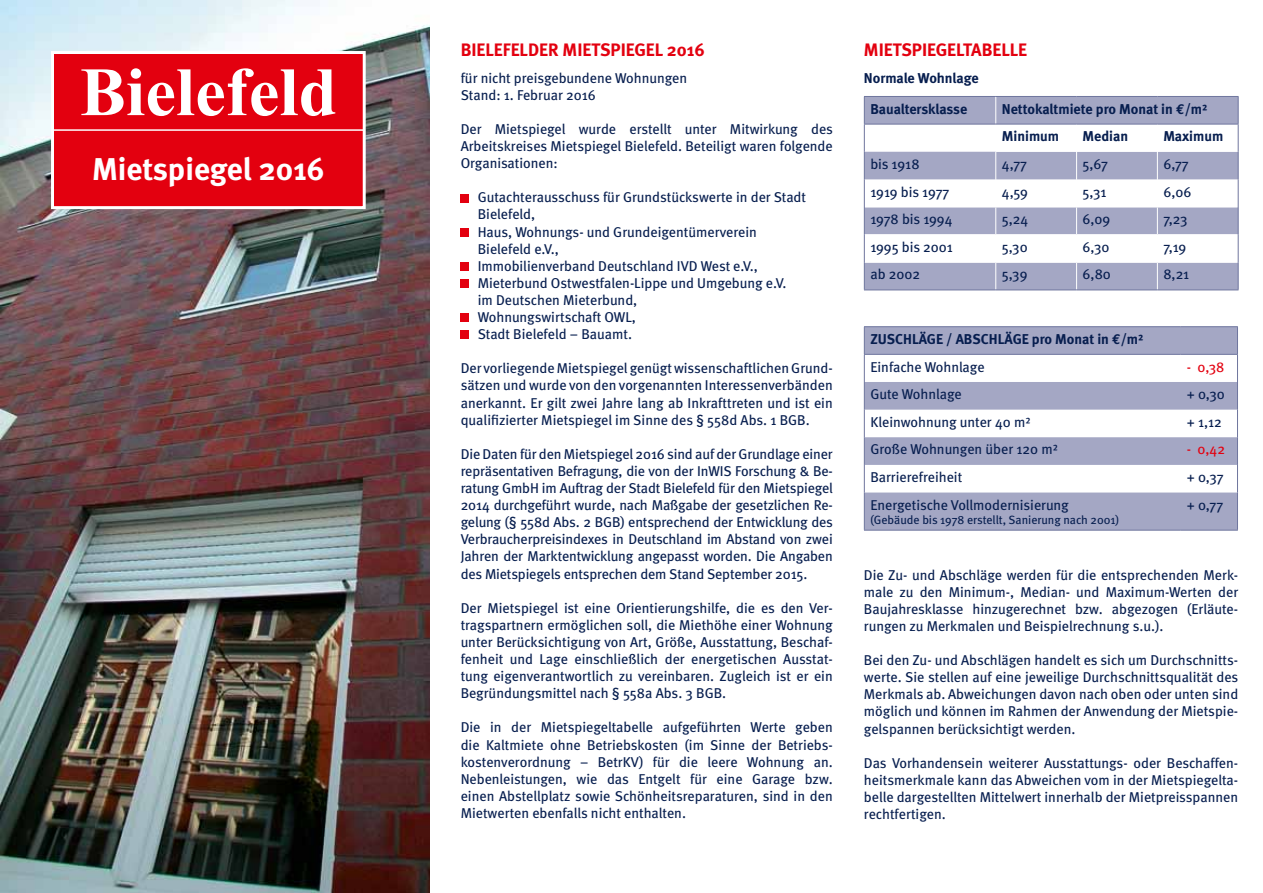
<style>
.page{position:relative;width:1263px;height:893px;background:#fff}
.page>*{position:absolute;margin:0;border:0;box-sizing:border-box;transform-origin:0 0}
.t1{font:700 31.5px "Meta";color:#fff}
.t2{font:700 18px "Meta";color:#e3000f}
.t3{font:14.25px/17.1px "Meta";color:#071e4f;text-align:justify}
.t4{font:700 14.25px/30.9px "Meta";color:#071e4f}
.t5{font:14.25px "Meta";color:#e3000f}
.t6{font:12px "Meta";color:#071e4f}
.s1{font-family:"Euro Mono"}
.s2{font-weight:400}
</style>
<div class="page">
<img style="left:0;top:0;width:429px;height:893px">
<div style="left:51px;top:51px;width:315px;height:158px;background:#e3000f;border:3px solid #fff"></div>
<hr style="left:52px;top:129px;width:313px;height:2px;background:#fff">
<svg style="left:81px;top:68px;width:254px;height:48px"></svg>
<div style="left:461px;top:194px;width:8px;height:8px;background:#e3000f"></div>
<div style="left:461px;top:228px;width:8px;height:8px;background:#e3000f"></div>
<div style="left:461px;top:262px;width:8px;height:9px;background:#e3000f"></div>
<div style="left:461px;top:279px;width:8px;height:9px;background:#e3000f"></div>
<div style="left:461px;top:313px;width:8px;height:9px;background:#e3000f"></div>
<div style="left:461px;top:331px;width:8px;height:8px;background:#e3000f"></div>
<svg style="left:865px;top:97px;width:130px;height:193px;fill:#a4a7c4"></svg>
<hr style="left:865px;top:207px;width:131px;height:1px;background:#fff">
<hr style="left:865px;top:234px;width:131px;height:1px;background:#fff">
<hr style="left:865px;top:262px;width:131px;height:1px;background:#fff">
<svg style="left:864px;top:97px;width:1px;height:193px"></svg>
<hr style="left:864px;top:290px;width:132px;height:1px;background:#6f769e">
<hr style="left:996px;top:290px;width:80px;height:1px;background:#6f769e">
<hr style="left:1076px;top:290px;width:81px;height:1px;background:#6f769e">
<hr style="left:1157px;top:290px;width:81px;height:1px;background:#6f769e">
<svg style="left:995px;top:97px;width:244px;height:193px"></svg>
<hr style="left:864px;top:96px;width:132px;height:1px;background:#6f769e">
<hr style="left:996px;top:96px;width:80px;height:1px;background:#6f769e">
<hr style="left:1076px;top:96px;width:81px;height:1px;background:#6f769e">
<hr style="left:1157px;top:96px;width:81px;height:1px;background:#6f769e">
<hr style="left:864px;top:124px;width:132px;height:1px;background:#6f769e">
<hr style="left:996px;top:124px;width:80px;height:1px;background:#6f769e">
<hr style="left:1076px;top:124px;width:81px;height:1px;background:#6f769e">
<hr style="left:1157px;top:124px;width:81px;height:1px;background:#6f769e">
<svg style="left:865px;top:327px;width:372px;height:203px;fill:#a4a7c4"></svg>
<hr style="left:864px;top:326px;width:317px;height:1px;background:#6f769e">
<hr style="left:1181px;top:326px;width:57px;height:1px;background:#6f769e">
<hr style="left:864px;top:354px;width:317px;height:1px;background:#6f769e">
<hr style="left:1181px;top:354px;width:57px;height:1px;background:#6f769e">
<svg style="left:864px;top:327px;width:1px;height:166px"></svg>
<svg style="left:1237px;top:327px;width:1px;height:166px"></svg>
<hr style="left:864px;top:493px;width:1px;height:37px;background:#6f769e">
<hr style="left:1237px;top:493px;width:1px;height:37px;background:#6f769e">
<hr style="left:864px;top:530px;width:317px;height:1px;background:#6f769e">
<hr style="left:1181px;top:530px;width:57px;height:1px;background:#6f769e">
<h1 class="t1" style="left:92px;top:150px;width:234px">Mietspiegel 2016</h1>
<p class="t2" style="left:461px;top:40px;width:246px">Bielefelder Mietspiegel 2016</p>
<p class="t3" style="left:461px;top:69px;width:228px">für nicht preisgebundene Wohnungen<br>Stand: 1. Februar 2016</p>
<p class="t3" style="left:461px;top:120px;width:374px">Der Mietspiegel wurde erstellt unter Mitwirkung des Arbeitskreises Mietspiegel Bielefeld. Beteiligt waren folgende Organisationen:</p>
<p class="t3" style="left:478px;top:189px;width:330px;text-align:left">Gutachterausschuss für Grundstückswerte in der Stadt Bielefeld,<br>Haus, Wohnungs- und Grundeigentümerverein Bielefeld e.V.,<br>Immobilienverband Deutschland IVD West e.V., Mieterbund Ostwestfalen-Lippe und Umgebung e.V.<br>im Deutschen Mieterbund,<br>Wohnungswirtschaft OWL,<br>Stadt Bielefeld – Bauamt.</p>
<p class="t3" style="left:461px;top:360px;width:374px">Der vorliegende Mietspiegel genügt wissenschaftlichen Grund&shy;sätzen und wurde von den vorgenannten Interessenverbänden anerkannt. Er gilt zwei Jahre lang ab Inkrafttreten und ist ein qualifizierter Mietspiegel im Sinne des § 558d Abs. 1 BGB.</p>
<p class="t3" style="left:461px;top:445px;width:374px">Die Daten für den Mietspiegel 2016 sind auf der Grundlage einer repräsentativen Befragung, die von der InWIS Forschung &amp; Be&shy;ratung GmbH im Auftrag der Stadt Bielefeld für den Mietspiegel 2014 durchgeführt wurde, nach Maßgabe der gesetzlichen Re&shy;gelung (§ 558d Abs. 2 BGB) entsprechend der Entwicklung des Verbraucherpreisindexes in Deutschland im Abstand von zwei Jahren der Marktentwicklung angepasst worden. Die Angaben des Mietspiegels entsprechen dem Stand September 2015.</p>
<p class="t3" style="left:461px;top:599px;width:374px">Der Mietspiegel ist eine Orientierungshilfe, die es den Ver&shy;tragspartnern ermöglichen soll, die Miethöhe einer Wohnung unter Berücksichtigung von Art, Größe, Ausstattung, Beschaf&shy;fenheit und Lage einschließlich der energetischen Ausstat&shy;tung eigenverantwortlich zu vereinbaren. Zugleich ist er ein Begründungsmittel nach § 558a Abs. 3 BGB.</p>
<p class="t3" style="left:461px;top:719px;width:374px">Die in der Mietspiegeltabelle aufgeführten Werte geben die Kaltmiete ohne Betriebskosten (im Sinne der Betriebs&shy;kostenverordnung – BetrKV) für die leere Wohnung an.<br>Nebenleistungen, wie das Entgelt für eine Garage bzw. einen Abstellplatz sowie Schönheitsreparaturen, sind in den Mietwerten ebenfalls nicht enthalten.</p>
<p class="t2" style="left:864px;top:40px;width:165px">Mietspiegeltabelle</p>
<p class="t4" style="left:864px;top:62px;width:116px;text-align:center">Normale Wohnlage<br>Baualtersklasse</p>
<p class="t4" style="left:1002px;top:95px;width:207px;line-height:27.6px">Nettokaltmiete pro Monat in <span class="s1">€</span>/m²<br>Minimum</p>
<p class="t4" style="left:1082px;top:121px;width:47px">Median</p>
<p class="t4" style="left:1163px;top:121px;width:62px">Maximum</p>
<p class="t3" style="left:870px;top:155px;width:51px">bis 1918</p>
<p class="t3" style="left:1002px;top:155px;width:27px">4,77</p>
<p class="t3" style="left:1082px;top:155px;width:27px">5,67</p>
<p class="t3" style="left:1163px;top:155px;width:27px">6,77</p>
<p class="t3" style="left:870px;top:183px;width:81px">1919 bis 1977</p>
<p class="t3" style="left:1002px;top:183px;width:28px">4,59</p>
<p class="t3" style="left:1082px;top:183px;width:25px">5,31</p>
<p class="t3" style="left:1163px;top:183px;width:29px">6,06</p>
<p class="t3" style="left:870px;top:211px;width:84px">1978 bis 1994</p>
<p class="t3" style="left:1002px;top:211px;width:28px">5,24</p>
<p class="t3" style="left:1082px;top:211px;width:29px">6,09</p>
<p class="t3" style="left:1163px;top:211px;width:26px">7,23</p>
<p class="t3" style="left:870px;top:238px;width:84px">1995 bis 2001</p>
<p class="t3" style="left:1002px;top:238px;width:27px">5,30</p>
<p class="t3" style="left:1082px;top:238px;width:28px">6,30</p>
<p class="t3" style="left:1163px;top:238px;width:25px">7,19</p>
<p class="t3" style="left:870px;top:266px;width:51px">ab 2002</p>
<p class="t3" style="left:1002px;top:266px;width:27px">5,39</p>
<p class="t3" style="left:1082px;top:266px;width:30px">6,80</p>
<p class="t3" style="left:1163px;top:266px;width:27px">8,21</p>
<p class="t4" style="left:870px;top:325px;width:275px;line-height:27.8px">Zuschläge / Abschläge pro Monat in <span class="s1">€</span>/m²<br><span class="s2">Einfache Wohnlage</span></p>
<p class="t5" style="left:1187px;top:358px;width:39px">- 0,38</p>
<p class="t3" style="left:870px;top:385px;width:93px">Gute Wohnlage</p>
<p class="t3" style="left:1187px;top:385px;width:39px">+ 0,30</p>
<p class="t3" style="left:870px;top:413px;width:162px">Kleinwohnung unter 40 m²</p>
<p class="t3" style="left:1187px;top:413px;width:37px">+ 1,12</p>
<p class="t3" style="left:870px;top:441px;width:189px">Große Wohnungen über 120 m²</p>
<p class="t5" style="left:1187px;top:441px;width:40px">- 0,42</p>
<p class="t3" style="left:870px;top:468px;width:93px">Barrierefreiheit</p>
<p class="t3" style="left:1187px;top:468px;width:38px">+ 0,37</p>
<p class="t3" style="left:870px;top:496px;width:200px">Energetische Vollmodernisierung</p>
<p class="t6" style="left:870px;top:513px;width:250px">(Gebäude bis 1978 erstellt, Sanierung nach 2001)</p>
<p class="t3" style="left:1187px;top:496px;width:38px">+ 0,77</p>
<p class="t3" style="left:864px;top:566px;width:376px">Die Zu- und Abschläge werden für die entsprechenden Merk&shy;male zu den Minimum-, Median- und Maximum-Werten der Baujahresklasse hinzugerechnet bzw. abgezogen (Erläute&shy;rungen zu Merkmalen und Beispielrechnung s.u.).</p>
<p class="t3" style="left:864px;top:651px;width:376px">Bei den Zu- und Abschlägen handelt es sich um Durchschnitts&shy;werte. Sie stellen auf eine jeweilige Durchschnittsqualität des Merkmals ab. Abweichungen davon nach oben oder unten sind möglich und können im Rahmen der Anwendung der Mietspie&shy;gelspannen berücksichtigt werden.</p>
<p class="t3" style="left:864px;top:754px;width:376px">Das Vorhandensein weiterer Ausstattungs- oder Beschaffen&shy;heitsmerkmale kann das Abweichen vom in der Mietspiegelta&shy;belle dargestellten Mittelwert innerhalb der Mietpreisspannen rechtfertigen.</p>
</div>
